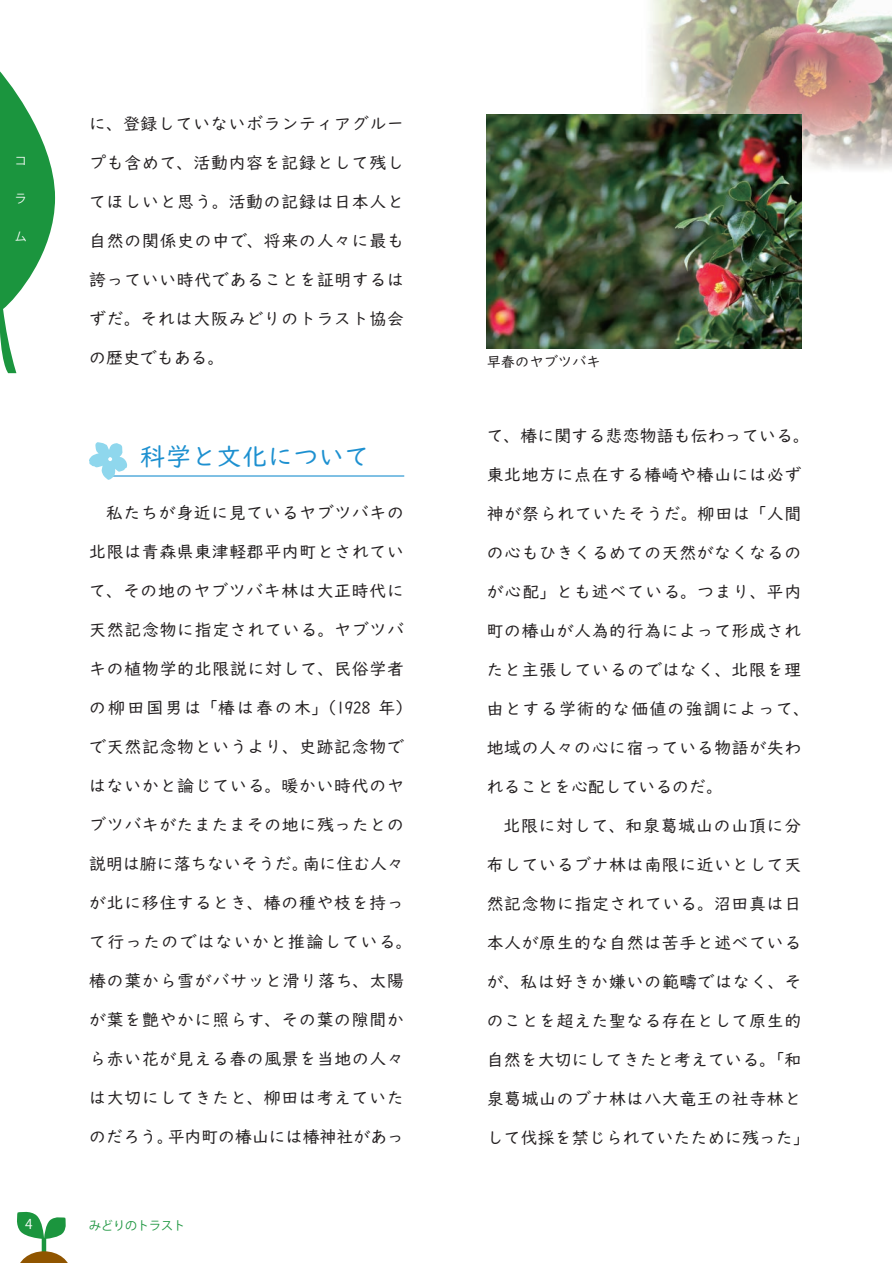
<style>
.page{position:relative;width:893px;height:1263px;background:#fff}
.page>*{position:absolute;margin:0;border:0;box-sizing:border-box;transform-origin:0 0}
.t1{font:25.5px "UD Digi Kyokasho N R";color:#1d90d0}
.t2{font:16.8px "UD Digi Kyokasho N R";letter-spacing:.045em;color:#231f20}
.t3{font:16.8px "UD Digi Kyokasho N R";color:#231f20}
.t4{font:16.8px "UD Digi Kyokasho N R";letter-spacing:.01em;color:#231f20}
.t5{font:16.8px "UD Digi Kyokasho N R";letter-spacing:.07em;color:#231f20}
.t6{font:16.8px "UD Digi Kyokasho N R";letter-spacing:.125em;color:#231f20}
.t7{font:14.25px "UD Digi Kyokasho N R";color:#231f20}
.t8{font:13.5px "Koz Go Pr 6 N";color:#fff}
.t9{font:12px "Koz Go Pr 6 N";color:#1b953e}
.t10{font:12px "Koz Go Pr 6 N";color:#fff}
</style>
<div class="page">
<svg style="left:0;top:71px;width:55px;height:302px"></svg>
<svg style="left:17px;top:1211px;width:51px;height:52px"></svg>
<img style="left:578px;top:0;width:314px;height:198px">
<hr style="left:108px;top:475px;width:296px;height:2px;background:#1d90d0">
<svg style="left:89px;top:442px;width:38px;height:38px"></svg>
<img style="left:487px;top:115px;width:314px;height:233px">
<p class="t10" style="left:15px;top:153px;width:12px">コ</p>
<p class="t10" style="left:15px;top:192px;width:12px">ラ</p>
<p class="t10" style="left:15px;top:230px;width:13px">ム</p>
<p class="t2" style="left:89px;top:114px;width:316px">に、登録していないボランティアグルー</p>
<p class="t2" style="left:89px;top:153px;width:316px">プも含めて、活動内容を記録として残し</p>
<p class="t2" style="left:89px;top:192px;width:316px">てほしいと思う。活動の記録は日本人と</p>
<p class="t2" style="left:89px;top:231px;width:316px">自然の関係史の中で、将来の人々に最も</p>
<p class="t2" style="left:89px;top:270px;width:316px">誇っていい時代であることを証明するは</p>
<p class="t2" style="left:89px;top:309px;width:316px">ずだ。それは大阪みどりのトラスト協会</p>
<p class="t3" style="left:89px;top:348px;width:136px">の歴史でもある。</p>
<h1 class="t1" style="left:89px;top:442px;width:282px">　 科学と文化について</h1>
<p class="t2" style="left:89px;top:503px;width:316px">　私たちが身近に見ているヤブツバキの</p>
<p class="t2" style="left:89px;top:542px;width:316px">北限は青森県東津軽郡平内町とされてい</p>
<p class="t2" style="left:89px;top:581px;width:316px">て、その地のヤブツバキ林は大正時代に</p>
<p class="t2" style="left:89px;top:620px;width:316px">天然記念物に指定されている。ヤブツバ</p>
<p class="t2" style="left:89px;top:659px;width:316px">キの植物学的北限説に対して、民俗学者</p>
<p class="t6" style="left:89px;top:698px;width:325px">の柳田国男は「椿は春の木」（1928 年）</p>
<p class="t2" style="left:89px;top:737px;width:316px">で天然記念物というより、史跡記念物で</p>
<p class="t2" style="left:89px;top:776px;width:316px">はないかと論じている。暖かい時代のヤ</p>
<p class="t2" style="left:89px;top:815px;width:316px">ブツバキがたまたまその地に残ったとの</p>
<p class="t3" style="left:89px;top:854px;width:316px">説明は腑に落ちないそうだ。南に住む人々</p>
<p class="t2" style="left:89px;top:893px;width:316px">が北に移住するとき、椿の種や枝を持っ</p>
<p class="t5" style="left:89px;top:932px;width:325px">て行ったのではないかと推論している。</p>
<p class="t2" style="left:89px;top:971px;width:316px">椿の葉から雪がバサッと滑り落ち、太陽</p>
<p class="t2" style="left:89px;top:1010px;width:316px">が葉を艶やかに照らす、その葉の隙間か</p>
<p class="t2" style="left:89px;top:1049px;width:316px">ら赤い花が見える春の風景を当地の人々</p>
<p class="t2" style="left:89px;top:1088px;width:316px">は大切にしてきたと、柳田は考えていた</p>
<p class="t3" style="left:89px;top:1127px;width:316px">のだろう。平内町の椿山には椿神社があっ</p>
<p class="t8" style="left:25px;top:1216px;width:9px">4</p>
<p class="t9" style="left:89px;top:1219px;width:97px">みどりのトラスト</p>
<p class="t7" style="left:487px;top:353px;width:115px">早春のヤブツバキ</p>
<p class="t4" style="left:487px;top:426px;width:325px">て、椿に関する悲恋物語も伝わっている。</p>
<p class="t2" style="left:487px;top:465px;width:316px">東北地方に点在する椿崎や椿山には必ず</p>
<p class="t2" style="left:487px;top:504px;width:316px">神が祭られていたそうだ。柳田は「人間</p>
<p class="t2" style="left:487px;top:543px;width:316px">の心もひきくるめての天然がなくなるの</p>
<p class="t2" style="left:487px;top:582px;width:316px">が心配」とも述べている。つまり、平内</p>
<p class="t2" style="left:487px;top:621px;width:316px">町の椿山が人為的行為によって形成され</p>
<p class="t2" style="left:487px;top:660px;width:316px">たと主張しているのではなく、北限を理</p>
<p class="t5" style="left:487px;top:699px;width:325px">由とする学術的な価値の強調によって、</p>
<p class="t2" style="left:487px;top:738px;width:316px">地域の人々の心に宿っている物語が失わ</p>
<p class="t3" style="left:487px;top:777px;width:238px">れることを心配しているのだ。</p>
<p class="t2" style="left:487px;top:816px;width:316px">　北限に対して、和泉葛城山の山頂に分</p>
<p class="t2" style="left:487px;top:855px;width:316px">布しているブナ林は南限に近いとして天</p>
<p class="t2" style="left:487px;top:894px;width:316px">然記念物に指定されている。沼田真は日</p>
<p class="t2" style="left:487px;top:933px;width:316px">本人が原生的な自然は苦手と述べている</p>
<p class="t2" style="left:487px;top:972px;width:316px">が、私は好きか嫌いの範疇ではなく、そ</p>
<p class="t2" style="left:487px;top:1011px;width:316px">のことを超えた聖なる存在として原生的</p>
<p class="t4" style="left:487px;top:1050px;width:316px">自然を大切にしてきたと考えている。「和</p>
<p class="t2" style="left:487px;top:1089px;width:316px">泉葛城山のブナ林は八大竜王の社寺林と</p>
<p class="t4" style="left:487px;top:1128px;width:325px">して伐採を禁じられていたために残った」</p>
</div>
